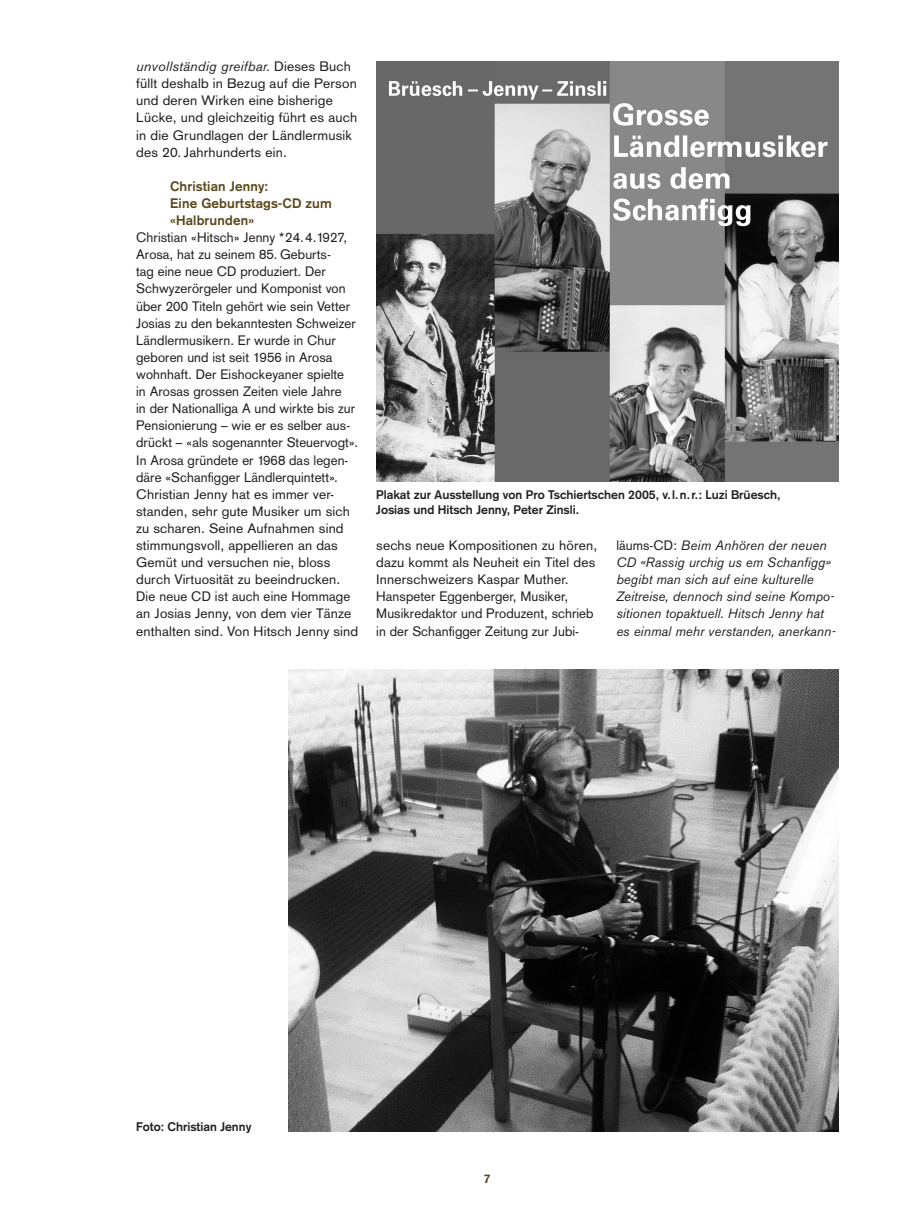
<style>
.page{position:relative;width:915px;height:1212px;background:#fff}
.page>*{position:absolute;margin:0;border:0;box-sizing:border-box;transform-origin:0 0}
.t1{font:13.5px/17.1px "Akzidenz Grotesk";letter-spacing:.005em;color:#231f20}
.t2{font:italic 13.5px/17.1px "Akzidenz Grotesk BE";letter-spacing:.005em;color:#231f20}
.t3{font:700 13.5px/17.1px "Akzidenz Grotesk";letter-spacing:.01em;color:#5a471a}
.t4{font:700 12.3px/14.7px "Akzidenz Grotesk";color:#231f20}
.t5{font:700 12.3px "Akzidenz Grotesk";color:#5a471a}
.s1{font-family:"Akzidenz Grotesk";font-style:normal}
</style>
<div class="page">
<img style="left:288px;top:670px;width:550px;height:461px">
<img style="left:376px;top:62px;width:462px;height:420px">
<p class="t2" style="left:136px;top:58px;width:216px">unvollständig greifbar. <span class="s1">Dieses Buch</span></p>
<p class="t1" style="left:136px;top:75px;width:223px">füllt deshalb in Bezug auf die Person und deren Wirken eine bisherige Lücke, und gleichzeitig führt es auch in die Grundlagen der Ländlermusik des 20. Jahrhunderts ein.</p>
<p class="t3" style="left:170px;top:177px;width:163px">Christian Jenny:<br>Eine Geburtstags-CD zum «Halbrunden»</p>
<p class="t1" style="left:136px;top:229px;width:223px">Christian «Hitsch» Jenny *24.4.1927, Arosa, hat zu seinem 85. Geburts-<br>tag eine neue CD produziert. Der Schwyzerörgeler und Komponist von über 200 Titeln gehört wie sein Vetter Josias zu den bekanntesten Schweizer Ländlermusikern. Er wurde in Chur geboren und ist seit 1956 in Arosa wohnhaft. Der Eishockeyaner spielte<br>in Arosas grossen Zeiten viele Jahre<br>in der Nationalliga A und wirkte bis zur Pensionierung – wie er es selber aus&shy;drückt – «als sogenannter Steuervogt».<br>In Arosa gründete er 1968 das legen&shy;däre «Schanfigger Ländlerquintett».<br>Christian Jenny hat es immer ver&shy;standen, sehr gute Musiker um sich zu scharen. Seine Aufnahmen sind stimmungsvoll, appellieren an das Gemüt und versuchen nie, bloss durch Virtuosität zu beeindrucken.<br>Die neue CD ist auch eine Hommage an Josias Jenny, von dem vier Tänze enthalten sind. Von Hitsch Jenny sind</p>
<p class="t4" style="left:376px;top:488px;width:405px">Plakat zur Ausstellung von Pro Tschiertschen 2005, v.l.n.r.: Luzi Brüesch,<br>Josias und Hitsch Jenny, Peter Zinsli.</p>
<p class="t1" style="left:376px;top:537px;width:222px">sechs neue Kompositionen zu hören, dazu kommt als Neuheit ein Titel des Innerschweizers Kaspar Muther.<br>Hanspeter Eggenberger, Musiker, Musikredaktor und Produzent, schrieb in der Schanfigger Zeitung zur Jubi-</p>
<p class="t2" style="left:616px;top:537px;width:220px"><span class="s1">läums-CD:</span> Beim Anhören der neuen CD «Rassig urchig us em Schanfigg» begibt man sich auf eine kulturelle Zeitreise, dennoch sind seine Kompo&shy;sitionen topaktuell. Hitsch Jenny hat es einmal mehr verstanden, anerkann-</p>
<p class="t4" style="left:136px;top:1120px;width:117px">Foto: Christian Jenny</p>
<p class="t5" style="left:483px;top:1171px;width:8px">7</p>
</div>
